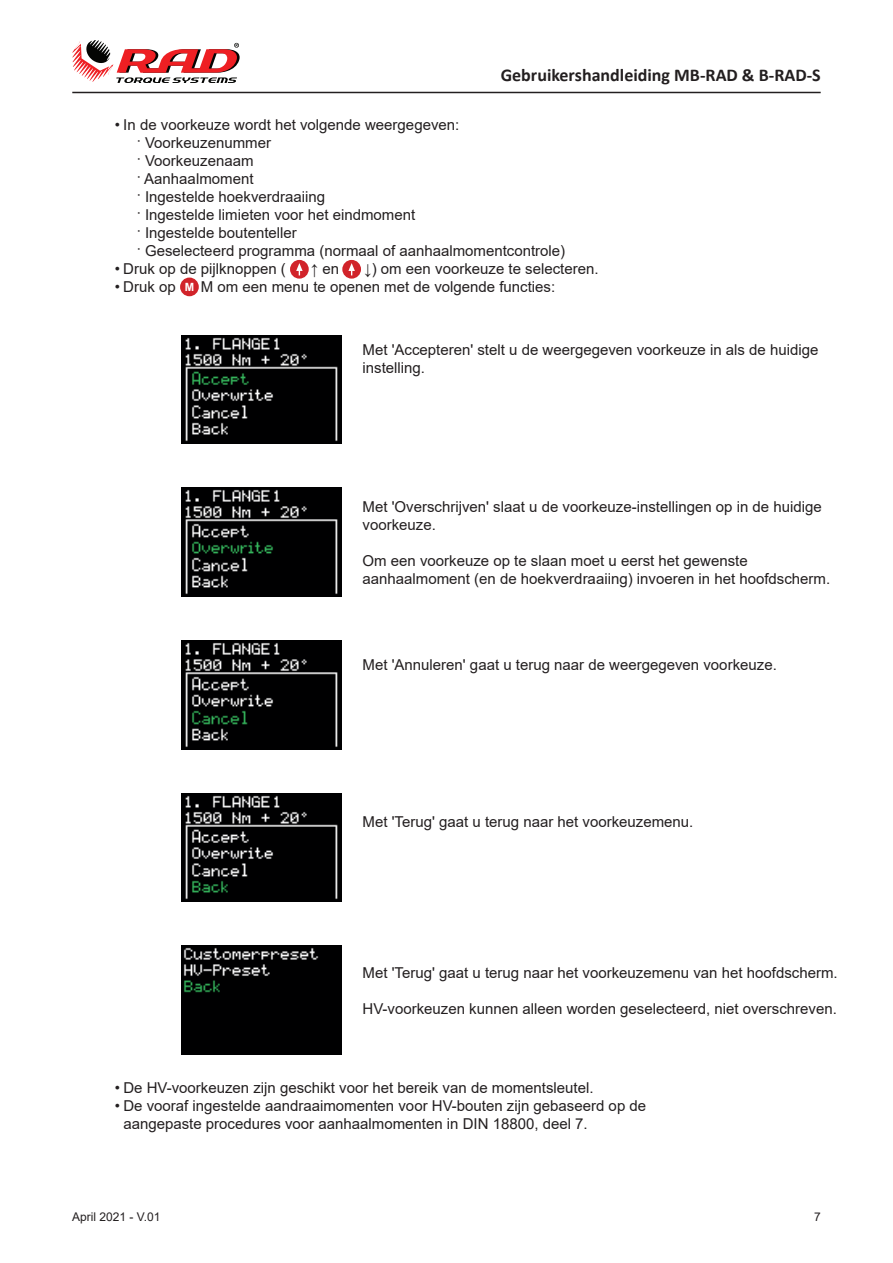
<style>
.page{position:relative;width:893px;height:1263px;background:#fff}
.page>*{position:absolute;margin:0;border:0;box-sizing:border-box;transform-origin:0 0}
.t1{font:700 18px "Calibri";color:#231f20}
.t2{font:15px/18px "Arial";color:#231f20}
.t3{font:12px "Arial";color:#231f20}
.t4{font:700 11.4px "Arial";color:#fff}
</style>
<div class="page">
<hr style="left:72px;top:92px;width:749px;height:1px;background:#231f20">
<svg style="left:72px;top:40px;width:168px;height:43px"></svg>
<img style="left:182px;top:335px;width:159px;height:109px">
<img style="left:182px;top:488px;width:159px;height:108px">
<img style="left:182px;top:641px;width:159px;height:108px">
<img style="left:182px;top:793px;width:159px;height:109px">
<img style="left:182px;top:946px;width:159px;height:108px">
<div style="left:290px;top:260px;width:19px;height:19px;background:#d1232a;border-radius:50%"></div>
<svg style="left:296px;top:263px;width:7px;height:12px"></svg>
<div style="left:342px;top:260px;width:19px;height:19px;background:#d1232a;border-radius:50%"></div>
<svg style="left:348px;top:263px;width:7px;height:12px"></svg>
<div style="left:180px;top:278px;width:19px;height:18px;background:#d1232a;border-radius:50%"></div>
<p class="t1" style="left:501px;top:62px;width:321px">Gebruikershandleiding MB-RAD &amp; B-RAD-S</p>
<p class="t2" style="left:137px;top:116px;width:430px;text-indent:-22px">• In de voorkeuze wordt het volgende weergegeven:<br>· Voorkeuzenummer<br>· Voorkeuzenaam<br>· Aanhaalmoment<br>· Ingestelde hoekverdraaiing<br>· Ingestelde limieten voor het eindmoment<br>· Ingestelde boutenteller<br>· Geselecteerd programma (normaal of aanhaalmomentcontrole)</p>
<p class="t2" style="left:115px;top:260px;width:173px">• Druk op de pijlknoppen (</p>
<p class="t2" style="left:311px;top:260px;width:30px">↑ en</p>
<p class="t2" style="left:364px;top:260px;width:236px">↓) om een voorkeuze te selecteren.</p>
<p class="t2" style="left:115px;top:278px;width:63px">• Druk op</p>
<p class="t2" style="left:201px;top:278px;width:356px">M om een menu te openen met de volgende functies:</p>
<p class="t4" style="left:185px;top:279px;width:11px">M</p>
<p class="t2" style="left:362px;top:340px;width:457px">Met 'Accepteren' stelt u de weergegeven voorkeuze in als de huidige instelling.</p>
<p class="t2" style="left:363px;top:498px;width:461px">Met 'Overschrijven' slaat u de voorkeuze-instellingen op in de huidige voorkeuze.</p>
<p class="t2" style="left:363px;top:552px;width:469px">Om een voorkeuze op te slaan moet u eerst het gewenste aanhaalmoment (en de hoekverdraaiing) invoeren in het hoofdscherm.</p>
<p class="t2" style="left:363px;top:655px;width:416px">Met 'Annuleren' gaat u terug naar de weergegeven voorkeuze.</p>
<p class="t2" style="left:363px;top:812px;width:332px">Met 'Terug' gaat u terug naar het voorkeuzemenu.</p>
<p class="t2" style="left:363px;top:964px;width:477px">Met 'Terug' gaat u terug naar het voorkeuzemenu van het hoofdscherm.</p>
<p class="t2" style="left:363px;top:1000px;width:476px">HV-voorkeuzen kunnen alleen worden geselecteerd, niet overschreven.</p>
<p class="t2" style="left:115px;top:1079px;width:480px">• De HV-voorkeuzen zijn geschikt voor het bereik van de momentsleutel.</p>
<p class="t2" style="left:123px;top:1097px;width:524px;text-indent:-9px">• De vooraf ingestelde aandraaimomenten voor HV-bouten zijn gebaseerd op de aangepaste procedures voor aanhaalmomenten in DIN 18800, deel 7.</p>
<p class="t3" style="left:72px;top:1208px;width:90px">April 2021 - V.01</p>
<p class="t3" style="left:814px;top:1208px;width:8px">7</p>
</div>
